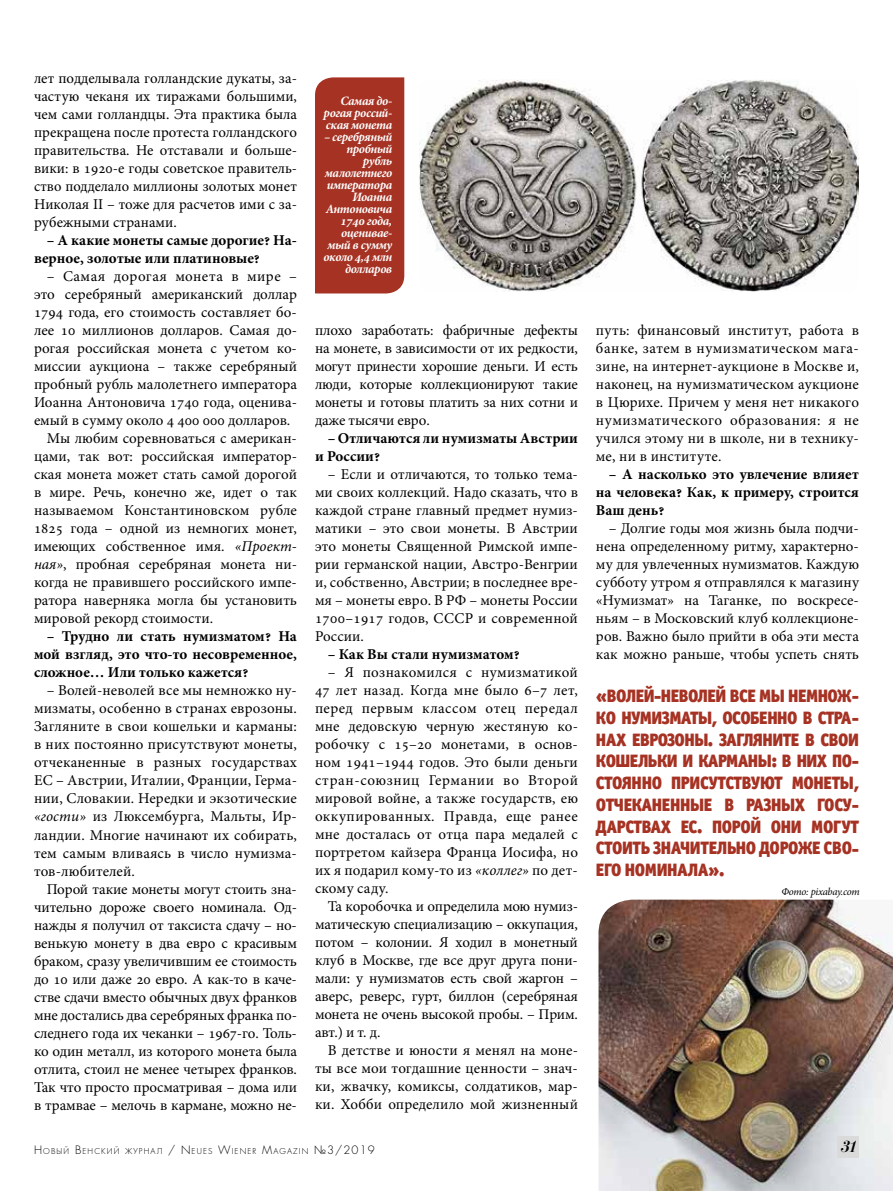
<style>
.page{position:relative;width:893px;height:1191px;background:#fff}
.page>*{position:absolute;margin:0;border:0;box-sizing:border-box;transform-origin:0 0}
.t1{font:18px/21.8px "Officina Sans Black C";letter-spacing:-.02em;color:#a63223;text-align:justify;scale:.92 1}
.t2{font:italic 16.5px "Paragon Nord C";color:#000}
.t3{font:15px/18px "Minion Pro";color:#000;text-align:justify}
.t4{font:700 15px/18px "Minion Pro";color:#000}
.t5{font:15px "Minion Pro";letter-spacing:.03em;color:#000}
.t6{font:italic 700 12.75px/12px "Minion Pro";letter-spacing:-.03em;color:#fff;text-align:justify}
.t7{font:italic 10.5px "Minion Pro";letter-spacing:-.025em;color:#000}
.t8{font:7.8px "Favorit Light C";letter-spacing:.145em;color:#000}
.s1{font-style:italic}
.s2{font-size:11.25px}
</style>
<div class="page">
<img style="left:419px;top:80px;width:440px;height:212px">
<div style="left:315px;top:77px;width:89px;height:216px;background:#a63223"></div>
<img style="left:598px;top:899px;width:295px;height:292px">
<div style="left:838px;top:1136px;width:21px;height:22px;background:#dadada"></div>
<p class="t3" style="left:34px;top:69px;width:264px">лет подделывала голландские дукаты, за&shy;частую чеканя их тиражами большими, чем сами голландцы. Эта практика была прекращена после протеста голландского правительства. Не отставали и больше&shy;вики: в 1920-е годы советское правитель&shy;ство подделало миллионы золотых монет Николая II – тоже для расчетов ими с за&shy;рубежными странами.</p>
<p class="t4" style="left:34px;top:231px;width:264px;text-indent:13px">– А какие монеты самые дорогие? На&shy;верное, золотые или платиновые?</p>
<p class="t5" style="left:47px;top:266px;width:252px">– Самая дорогая монета в мире –</p>
<p class="t3" style="left:34px;top:285px;width:264px">это серебряный американский доллар</p>
<p class="t3" style="left:34px;top:303px;width:264px">1794 года, его стоимость составляет бо-</p>
<p class="t3" style="left:34px;top:321px;width:264px">лее 10 миллионов долларов. Самая до-</p>
<p class="t3" style="left:34px;top:339px;width:264px">рогая российская монета с учетом ко-</p>
<p class="t3" style="left:34px;top:357px;width:264px">миссии аукциона – также серебряный</p>
<p class="t3" style="left:34px;top:375px;width:264px">пробный рубль малолетнего императора</p>
<p class="t3" style="left:34px;top:393px;width:264px">Иоанна Антоновича 1740 года, оценива-</p>
<p class="t3" style="left:34px;top:411px;width:258px">емый в сумму около 4 400 000 долларов.</p>
<p class="t3" style="left:47px;top:429px;width:252px">Мы любим соревноваться с американ-</p>
<p class="t3" style="left:34px;top:447px;width:264px">цами, так вот: российская император-</p>
<p class="t3" style="left:34px;top:465px;width:264px">ская монета может стать самой дорогой</p>
<p class="t3" style="left:34px;top:483px;width:264px">в мире. Речь, конечно же, идет о так</p>
<p class="t3" style="left:34px;top:501px;width:264px">называемом Константиновском рубле</p>
<p class="t3" style="left:34px;top:519px;width:264px">1825 года – одной из немногих монет,</p>
<p class="t3" style="left:34px;top:537px;width:264px">имеющих собственное имя. <span class="s1">«Проект-</span></p>
<p class="t3" style="left:34px;top:555px;width:264px"><span class="s1">ная»</span>, пробная серебряная монета ни-</p>
<p class="t3" style="left:34px;top:573px;width:264px">когда не правившего российского импе-</p>
<p class="t3" style="left:34px;top:591px;width:264px">ратора наверняка могла бы установить</p>
<p class="t3" style="left:34px;top:609px;width:181px">мировой рекорд стоимости.</p>
<p class="t4" style="left:34px;top:627px;width:264px;text-align:justify;text-indent:13px">– Трудно ли стать нумизматом? На мой взгляд, это что-то несовременное, сложное… Или только кажется?</p>
<p class="t3" style="left:34px;top:681px;width:264px;text-indent:13px">– Волей-неволей все мы немножко ну&shy;мизматы, особенно в странах еврозоны.<br>Загляните в свои кошельки и карманы: в них постоянно присутствуют монеты, отчеканенные в разных государствах ЕС – Австрии, Италии, Франции, Герма&shy;нии, Словакии. Нередки и экзотические <span class="s1">«гости»</span> из Люксембурга, Мальты, Ир&shy;ландии. Многие начинают их собирать, тем самым вливаясь в число нумизма&shy;тов-любителей.</p>
<p class="t3" style="left:34px;top:879px;width:264px;text-indent:13px">Порой такие монеты могут стоить зна&shy;чительно дороже своего номинала. Од&shy;нажды я получил от таксиста сдачу – но&shy;венькую монету в два евро с красивым браком, сразу увеличившим ее стоимость до 10 или даже 20 евро. А как-то в каче&shy;стве сдачи вместо обычных двух франков мне достались два серебряных франка по&shy;следнего года их чеканки – 1967-го. Толь&shy;ко один металл, из которого монета была отлита, стоил не менее четырех франков.<br>Так что просто просматривая – дома или в трамвае – мелочь в кармане, можно не-</p>
<p class="t6" style="left:324px;top:95px;width:70px;text-indent:17px">Самая до&shy;рогая россий&shy;ская монета</p>
<p class="t6" style="left:323px;top:131px;width:70px;text-align:right">– серебряный пробный рубль малолетнего императора<br>Иоанна<br>Антоновича<br>1740 года, оценивае&shy;мый в сумму около 4,4 млн долларов</p>
<p class="t3" style="left:315px;top:321px;width:264px">плохо заработать: фабричные дефекты на монете, в зависимости от их редкости, могут принести хорошие деньги. И есть люди, которые коллекционируют такие монеты и готовы платить за них сотни и даже тысячи евро.</p>
<p class="t4" style="left:315px;top:428px;width:264px;text-indent:13px">– Отличаются ли нумизматы Австрии и России?</p>
<p class="t3" style="left:315px;top:465px;width:264px;text-indent:13px">– Если и отличаются, то только тема&shy;ми своих коллекций. Надо сказать, что в каждой стране главный предмет нумиз&shy;матики – это свои монеты. В Австрии это монеты Священной Римской импе&shy;рии германской нации, Австро-Венгрии и, собственно, Австрии; в последнее вре&shy;мя – монеты евро. В РФ – монеты России 1700–1917 годов, СССР и современной России.</p>
<p class="t4" style="left:328px;top:644px;width:194px">– Как Вы стали нумизматом?</p>
<p class="t3" style="left:315px;top:663px;width:264px;text-indent:13px">– Я познакомился с нумизматикой 47 лет назад. Когда мне было 6–7 лет, перед первым классом отец передал мне дедовскую черную жестяную ко&shy;робочку с 15–20 монетами, в основ&shy;ном 1941–1944 годов. Это были деньги стран-союзниц Германии во Второй мировой войне, а также государств, ею оккупированных. Правда, еще ранее мне досталась от отца пара медалей с портретом кайзера Франца Иосифа, но их я подарил кому-то из <span class="s1">«коллег»</span> по дет&shy;скому саду.</p>
<p class="t3" style="left:315px;top:897px;width:264px;text-indent:13px">Та коробочка и определила мою нумиз&shy;матическую специализацию – оккупация, потом – колонии. Я ходил в монетный клуб в Москве, где все друг друга пони&shy;мали: у нумизматов есть свой жаргон – аверс, реверс, гурт, биллон (серебряная монета не очень высокой пробы. – Прим. авт.) и т. д.</p>
<p class="t3" style="left:315px;top:1041px;width:264px;text-indent:13px">В детстве и юности я менял на моне&shy;ты все мои тогдашние ценности – знач&shy;ки, жвачку, комиксы, солдатиков, мар&shy;ки. Хобби определило мой жизненный</p>
<p class="t8" style="left:34px;top:1145px;width:342px"><span class="s2">Н</span>ОВЫЙ <span class="s2">В</span>ЕНСКИЙ ЖУРНАЛ <span class="s2">/</span> <span class="s2">N</span>EUES <span class="s2">W</span>IEN ER <span class="s2">M</span>AGAZIN <span class="s2">№3/2019</span></p>
<p class="t3" style="left:596px;top:321px;width:264px">путь: финансовый институт, работа в банке, затем в нумизматическом мага&shy;зине, на интернет-аукционе в Москве и, наконец, на нумизматическом аукционе в Цюрихе. Причем у меня нет никакого нумизматического образования: я не учился этому ни в школе, ни в технику&shy;ме, ни в институте.</p>
<p class="t4" style="left:596px;top:465px;width:264px;text-align:justify;text-indent:13px">– А насколько это увлечение влияет на человека? Как, к примеру, строится Ваш день?</p>
<p class="t3" style="left:596px;top:519px;width:264px;text-indent:13px">– Долгие годы моя жизнь была подчи&shy;нена определенному ритму, характерно&shy;му для увлеченных нумизматов. Каждую субботу утром я отправлялся к магазину «Нумизмат» на Таганке, по воскресе&shy;ньям – в Московский клуб коллекционе&shy;ров. Важно было прийти в оба эти места как можно раньше, чтобы успеть снять</p>
<p class="t1" style="left:596px;top:685px;width:287px">«ВОЛЕЙ-НЕВОЛЕЙ ВСЕ МЫ НЕМНОЖ-КО НУМИЗМАТЫ, ОСОБЕННО В СТРА-НАХ ЕВРОЗОНЫ. ЗАГЛЯНИТЕ В СВОИ КОШЕЛЬКИ И КАРМАНЫ: В НИХ ПО-СТОЯННО ПРИСУТСТВУЮТ МОНЕТЫ, ОТЧЕКАНЕННЫЕ В РАЗНЫХ ГОСУ-ДАРСТВАХ ЕС. ПОРОЙ ОНИ МОГУТ СТОИТЬ ЗНАЧИТЕЛЬНО ДОРОЖЕ СВО-ЕГО НОМИНАЛА».</p>
<p class="t7" style="left:781px;top:884px;width:80px">Фото: pixabay.com</p>
<p class="t2" style="left:840px;top:1137px;width:16px">31</p>
</div>
